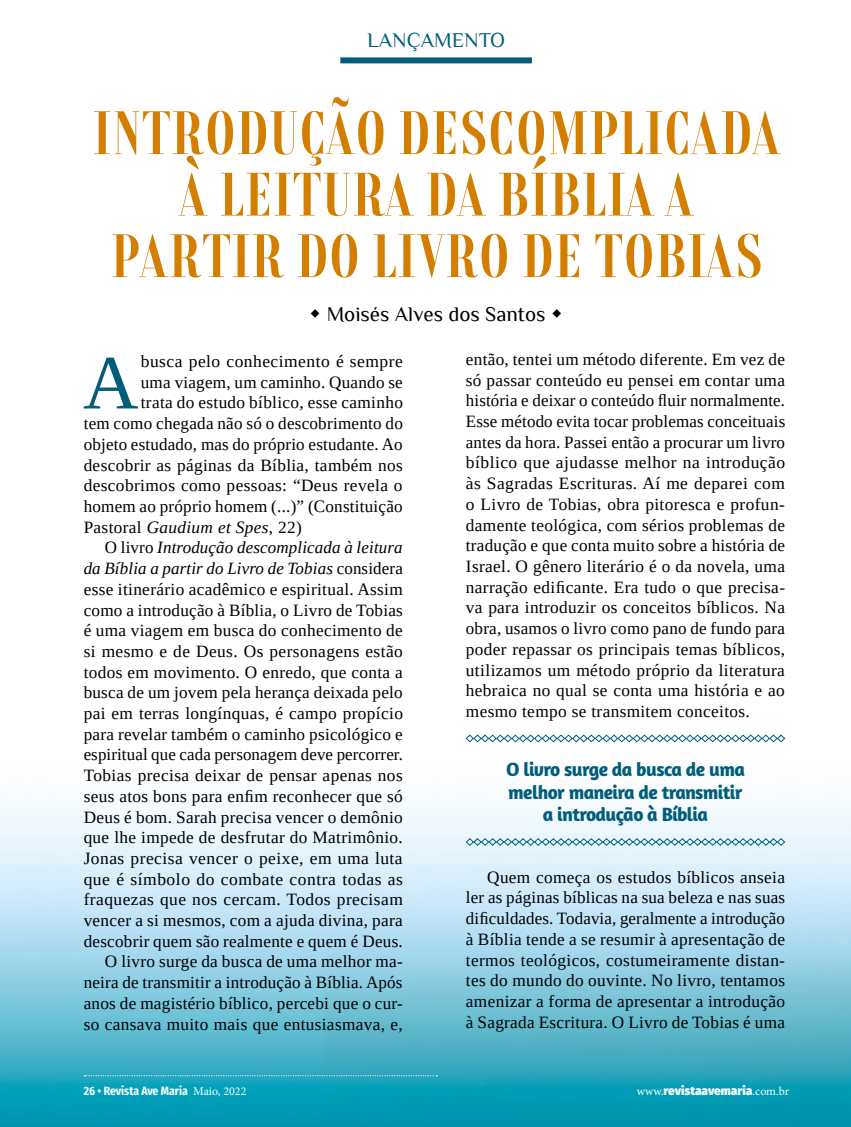
<style>
.page{position:relative;width:851px;height:1127px;background:#fff}
.page>*{position:absolute;margin:0;border:0;box-sizing:border-box;transform-origin:0 0}
.t1{font:76.95px "Tinos";color:#005e7a}
.t2{font:700 57px/61.5px "Rondal";letter-spacing:.02em;color:#d47e00;text-align:center}
.t3{font:21px "Philosopher";color:#000}
.t4{font:21px "Philosopher";color:#005e7a}
.t5{font:700 19.5px/22.5px "Amaranth";letter-spacing:-.03em;color:#005e7a;text-align:center}
.t6{font:17.25px/20.7px "Tinos";letter-spacing:.02em;color:#000;text-align:justify}
.t7{font:italic 17.25px "Tinos";letter-spacing:.01em;color:#000}
.t8{font:700 12px "Fira Sans Condensed";color:#fff}
.t9{font:900 12px "Fira Sans";color:#fff}
.s1{font-style:normal}
.s2{font-family:"Minion Pro";font-weight:400}
</style>
<div class="page">
<img style="left:0;top:63px;width:850px;height:1064px">
<div style="left:340px;top:57px;width:192px;height:6px;background:#005e7a"></div>
<svg style="left:465px;top:734px;width:320px;height:9px"></svg>
<svg style="left:465px;top:838px;width:320px;height:8px;background:#9ec5d2"></svg>
<svg style="left:84px;top:1075px;width:353px;height:1px"></svg>
<svg style="left:311px;top:308px;width:8px;height:9px"></svg>
<svg style="left:552px;top:308px;width:9px;height:9px"></svg>
<p class="t4" style="left:367px;top:29px;width:139px">LANÇAMENTO</p>
<h2 class="t2" style="left:93px;top:102px;width:688px">INTRODUÇÃO DESCOMPLICADA<br>À LEITURA DA BÍBLIA A<br>PARTIR DO LIVRO DE TOBIAS</h2>
<p class="t3" style="left:326px;top:303px;width:220px">Moisés Alves dos Santos</p>
<h1 class="t1" style="left:83px;top:333px;width:57px">A</h1>
<p class="t6" style="left:141px;top:351px;width:263px">busca pelo conhecimento é sempre</p>
<p class="t6" style="left:141px;top:372px;width:263px">uma viagem, um caminho. Quando se</p>
<p class="t6" style="left:141px;top:392px;width:263px">trata do estudo bíblico, esse caminho</p>
<p class="t6" style="left:84px;top:413px;width:320px">tem como chegada não só o descobrimento do</p>
<p class="t6" style="left:84px;top:434px;width:320px">objeto estudado, mas do próprio estudante. Ao</p>
<p class="t6" style="left:84px;top:454px;width:320px">descobrir as páginas da Bíblia, também nos</p>
<p class="t6" style="left:84px;top:475px;width:320px">descobrimos como pessoas: “Deus revela o</p>
<p class="t6" style="left:84px;top:496px;width:320px">homem ao próprio homem (...)” (Constituição</p>
<p class="t7" style="left:84px;top:516px;width:220px"><span class="s1">Pastoral</span> Gaudium et Spes<span class="s1">, 22)</span></p>
<p class="t7" style="left:105px;top:536px;width:299px"><span class="s1">O livro</span> Introdução descomplicada à leitura</p>
<p class="t7" style="left:84px;top:557px;width:321px">da Bíblia a partir do Livro de Tobias <span class="s1">considera</span></p>
<p class="t6" style="left:84px;top:579px;width:320px">esse itinerário acadêmico e espiritual. Assim</p>
<p class="t6" style="left:84px;top:599px;width:320px">como a introdução à Bíblia, o Livro de Tobias</p>
<p class="t6" style="left:84px;top:620px;width:320px">é uma viagem em busca do conhecimento de</p>
<p class="t6" style="left:84px;top:641px;width:320px">si mesmo e de Deus. Os personagens estão</p>
<p class="t6" style="left:84px;top:661px;width:320px">todos em movimento. O enredo, que conta a</p>
<p class="t6" style="left:84px;top:682px;width:320px">busca de um jovem pela herança deixada pelo</p>
<p class="t6" style="left:84px;top:703px;width:321px">pai em terras longínquas, é campo propício</p>
<p class="t6" style="left:84px;top:723px;width:320px">para revelar também o caminho psicológico e</p>
<p class="t6" style="left:84px;top:744px;width:321px">espiritual que cada personagem deve percorrer.</p>
<p class="t6" style="left:84px;top:765px;width:320px">Tobias precisa deixar de pensar apenas nos</p>
<p class="t6" style="left:84px;top:786px;width:320px">seus atos bons para enfim reconhecer que só</p>
<p class="t6" style="left:84px;top:806px;width:320px">Deus é bom. Sarah precisa vencer o demônio</p>
<p class="t6" style="left:84px;top:827px;width:320px">que lhe impede de desfrutar do Matrimônio.</p>
<p class="t6" style="left:84px;top:848px;width:320px">Jonas precisa vencer o peixe, em uma luta</p>
<p class="t6" style="left:84px;top:868px;width:321px">que é símbolo do combate contra todas as</p>
<p class="t6" style="left:84px;top:889px;width:320px">fraquezas que nos cercam. Todos precisam</p>
<p class="t6" style="left:84px;top:910px;width:320px">vencer a si mesmos, com a ajuda divina, para</p>
<p class="t6" style="left:84px;top:930px;width:320px">descobrir quem são realmente e quem é Deus.</p>
<p class="t6" style="left:105px;top:951px;width:299px">O livro surge da busca de uma melhor ma-</p>
<p class="t6" style="left:84px;top:972px;width:320px">neira de transmitir a introdução à Bíblia. Após</p>
<p class="t6" style="left:84px;top:993px;width:320px">anos de magistério bíblico, percebi que o cur-</p>
<p class="t6" style="left:84px;top:1013px;width:320px">so cansava muito mais que entusiasmava, e,</p>
<p class="t6" style="left:466px;top:349px;width:321px">então, tentei um método diferente. Em vez de só passar conteúdo eu pensei em contar uma história e deixar o conteúdo fluir normalmente.<br>Esse método evita tocar problemas conceituais antes da hora. Passei então a procurar um livro bíblico que ajudasse melhor na introdução às Sagradas Escrituras. Aí me deparei com o Livro de Tobias, obra pitoresca e profun&shy;damente teológica, com sérios problemas de tradução e que conta muito sobre a história de Israel. O gênero literário é o da novela, uma narração edificante. Era tudo o que precisa&shy;va para introduzir os conceitos bíblicos. Na obra, usamos o livro como pano de fundo para poder repassar os principais temas bíblicos, utilizamos um método próprio da literatura hebraica no qual se conta uma história e ao mesmo tempo se transmitem conceitos.</p>
<p class="t5" style="left:506px;top:758px;width:240px">O livro surge da busca de uma melhor maneira de transmitir a introdução à Bíblia</p>
<p class="t6" style="left:466px;top:866px;width:321px;text-indent:21px">Quem começa os estudos bíblicos anseia ler as páginas bíblicas na sua beleza e nas suas dificuldades. Todavia, geralmente a introdução à Bíblia tende a se resumir à apresentação de termos teológicos, costumeiramente distan&shy;tes do mundo do ouvinte. No livro, tentamos amenizar a forma de apresentar a introdução à Sagrada Escritura. O Livro de Tobias é uma</p>
<p class="t8" style="left:84px;top:1080px;width:164px">26 • Revista Ave Maria <span class="s2">Maio, 2022</span></p>
<p class="t9" style="left:636px;top:1080px;width:154px"><span class="s2">www.</span>revistaavemaria<span class="s2">.com.br</span></p>
</div>
